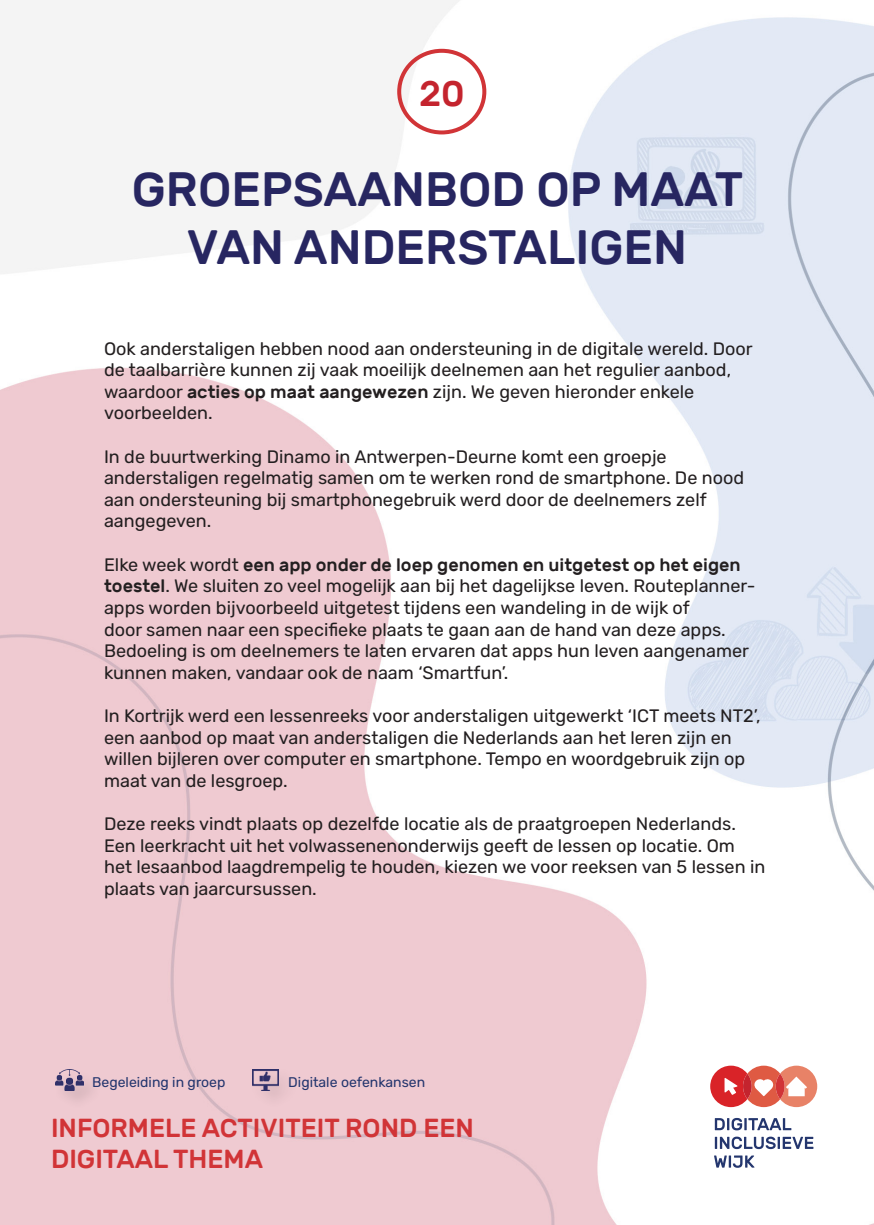
<style>
.page{position:relative;width:874px;height:1225px;background:#fff}
.page>*{position:absolute;margin:0;border:0;box-sizing:border-box;transform-origin:0 0}
.t1{font:500 48px "Rubik";color:#272661}
.t2{font:500 36px "Rubik";color:#c4242e}
.t3{font:500 26px/31.2px "Rubik";color:#d13437}
.t4{font:18px/21.6px "Rubik";color:#231f20}
.t5{font:14px "Rubik";color:#24366e}
.s1{font-weight:500}
</style>
<div class="page">
<img style="left:0;top:0;width:873px;height:1225px">
<svg style="left:709px;top:1065px;width:107px;height:42px"></svg>
<svg style="left:775px;top:1073px;width:9px;height:26px"></svg>
<svg style="left:714px;top:1118px;width:77px;height:12px"></svg>
<svg style="left:714px;top:1136px;width:99px;height:13px"></svg>
<svg style="left:713px;top:1155px;width:41px;height:12px"></svg>
<div style="left:397px;top:49px;width:89px;height:85px;border:4px solid #d13437;border-radius:50%"></div>
<div style="left:250px;top:1066px;width:47px;height:44px;background:#edc8cf"></div>
<img style="left:253px;top:1069px;width:25px;height:21px">
<div style="left:53px;top:1067px;width:48px;height:43px;background:#231f20;opacity:.17"></div>
<img style="left:56px;top:1069px;width:27px;height:21px">
<p class="t2" style="left:419px;top:74px;width:47px">20</p>
<p class="t1" style="left:132px;top:163px;width:612px">GROEPSAANBOD OP MAAT</p>
<p class="t1" style="left:187px;top:220px;width:501px">VAN ANDERSTALIGEN</p>
<p class="t4" style="left:104px;top:338px;width:649px">Ook anderstaligen hebben nood aan ondersteuning in de digitale wereld. Door de taalbarrière kunnen zij vaak moeilijk deelnemen aan het regulier aanbod, waardoor <span class="s1">acties op maat aangewezen</span> zijn. We geven hieronder enkele voorbeelden.</p>
<p class="t4" style="left:104px;top:446px;width:641px">In de buurtwerking Dinamo in Antwerpen-Deurne komt een groepje anderstaligen regelmatig samen om te werken rond de smartphone. De nood aan ondersteuning bij smartphonegebruik werd door de deelnemers zelf aangegeven.</p>
<p class="t4" style="left:104px;top:554px;width:652px">Elke week wordt <span class="s1">een app onder de loep genomen en uitgetest op het eigen toestel</span>. We sluiten zo veel mogelijk aan bij het dagelijkse leven. Routeplanner&shy;apps worden bijvoorbeeld uitgetest tijdens een wandeling in de wijk of<br>door samen naar een specifieke plaats te gaan aan de hand van deze apps.<br>Bedoeling is om deelnemers te laten ervaren dat apps hun leven aangenamer kunnen maken, vandaar ook de naam ‘Smartfun’.</p>
<p class="t4" style="left:104px;top:705px;width:657px">In Kortrijk werd een lessenreeks voor anderstaligen uitgewerkt ‘ICT meets NT2’, een aanbod op maat van anderstaligen die Nederlands aan het leren zijn en willen bijleren over computer en smartphone. Tempo en woordgebruik zijn op maat van de lesgroep.</p>
<p class="t4" style="left:104px;top:813px;width:662px">Deze reeks vindt plaats op dezelfde locatie als de praatgroepen Nederlands.<br>Een leerkracht uit het volwassenenonderwijs geeft de lessen op locatie. Om het lesaanbod laagdrempelig te houden, kiezen we voor reeksen van 5 lessen in plaats van jaarcursussen.</p>
<p class="t5" style="left:92px;top:1074px;width:135px">Begeleiding in groep</p>
<p class="t5" style="left:288px;top:1074px;width:138px">Digitale oefenkansen</p>
<h3 class="t3" style="left:51px;top:1112px;width:424px">INFORMELE ACTIVITEIT ROND EEN<br>DIGITAAL THEMA</h3>
</div>
